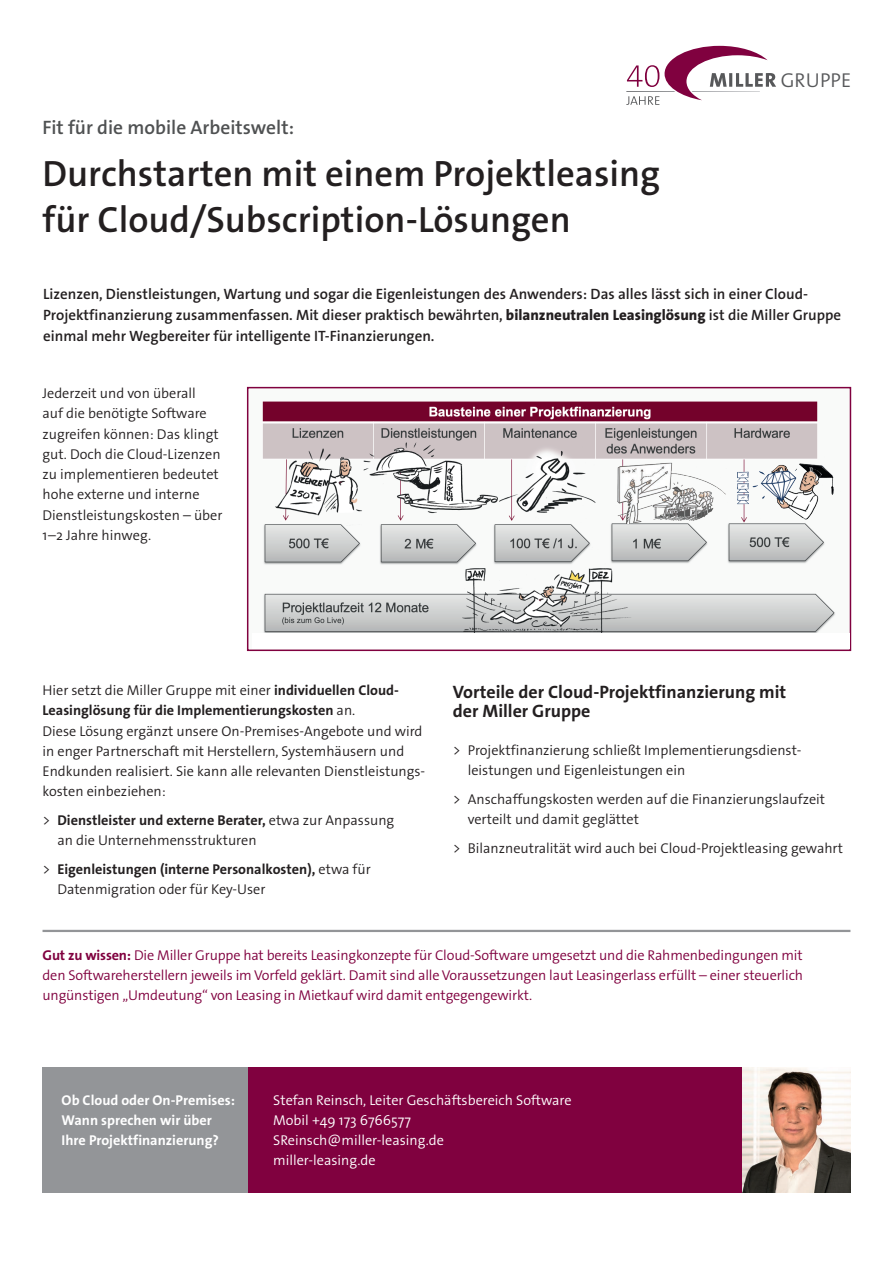
<style>
.page{position:relative;width:893px;height:1263px;background:#fff}
.page>*{position:absolute;margin:0;border:0;box-sizing:border-box;transform-origin:0 0}
.t1{font:600 36.75px/46.5px "The Sans Os F";color:#231f20}
.t2{font:300 20.1px "The Sans Os F";color:#57585a}
.t3{font:600 19.5px "The Sans Os F";color:#4f5152}
.t4{font:700 18px/19.5px "The Sans Os F";color:#231f20}
.t5{font:600 15px/21px "The Sans Os F";color:#231f20}
.t6{font:300 14.25px/20.2px "The Sans Os F";color:#231f20}
.t7{font:300 14.25px/20.2px "The Sans Os F";letter-spacing:-.01em;color:#80013f;text-align:justify}
.t8{font:300 14.25px/20.2px "The Sans Os F";color:#fff}
.t9{font:700 14.25px/20.2px "The Sans Os F";color:#231f20}
.t10{font:700 14.25px/20.2px "The Sans Os F";color:#fff}
.s1{font-weight:800}
.s2{font-weight:700}
.s3{font-weight:300}
</style>
<div class="page">
<div style="left:248px;top:1067px;width:602px;height:126px;background:#80013f"></div>
<img style="left:742px;top:1067px;width:108px;height:126px">
<div style="left:43px;top:1067px;width:205px;height:126px;background:#939598"></div>
<hr style="left:43px;top:930px;width:807px;height:2px;background:#939598">
<svg style="left:626px;top:46px;width:150px;height:59px"></svg>
<div style="left:248px;top:388px;width:602px;height:262px;background:#f9faf9"></div>
<img style="left:262px;top:401px;width:573px;height:232px">
<div style="left:247px;top:387px;width:604px;height:264px;border:2px solid #80013f"></div>
<div style="left:253px;top:633px;width:597px;height:15px;background:#fff"></div>
<img style="left:602px;top:451px;width:134px;height:73px">
<img style="left:734px;top:455px;width:101px;height:68px">
<h3 class="t3" style="left:43px;top:114px;width:253px">Fit für die mobile Arbeitswelt:</h3>
<h1 class="t1" style="left:43px;top:150px;width:619px">Durchstarten mit einem Projektleasing für Cloud/Subscription-Lösungen</h1>
<h2 class="t2" style="left:781px;top:67px;width:72px">GRUPPE</h2>
<p class="t5" style="left:43px;top:284px;width:799px">Lizenzen, Dienstleistungen, Wartung und sogar die Eigenleistungen des Anwenders: Das alles lässt sich in einer Cloud-<br>Projektfinanzierung zusammenfassen. Mit dieser praktisch bewährten, <span class="s1">bilanzneutralen Leasinglösung</span> ist die Miller Gruppe einmal mehr Wegbereiter für intelligente IT-Finanzierungen.</p>
<p class="t6" style="left:43px;top:383px;width:181px">Jederzeit und von überall<br>auf die benötigte Software zugreifen können: Das klingt gut. Doch die Cloud-Lizenzen zu implementieren bedeutet hohe externe und interne<br>Dienstleistungskosten – über<br>1–2 Jahre hinweg.</p>
<p class="t6" style="left:43px;top:680px;width:384px">Hier setzt die Miller Gruppe mit einer <span class="s2">individuellen Cloud-Leasinglösung für die Implementierungskosten</span> an.<br>Diese Lösung ergänzt unsere On-Premises-Angebote und wird in enger Partnerschaft mit Herstellern, Systemhäusern und Endkunden realisiert. Sie kann alle relevanten Dienstleistungs&shy;kosten einbeziehen:</p>
<p class="t6" style="left:57px;top:810px;width:338px;text-indent:-15px">&gt; <span class="s2">Dienstleister und externe Berater,</span> etwa zur Anpassung an die Unternehmensstrukturen</p>
<p class="t9" style="left:57px;top:859px;width:315px;text-indent:-15px"><span class="s3">&gt;</span> Eigenleistungen (interne Personalkosten), <span class="s3">etwa für<br>Datenmigration oder für Key-User</span></p>
<p class="t4" style="left:453px;top:682px;width:335px">Vorteile der Cloud-Projektfinanzierung mit der Miller Gruppe</p>
<p class="t6" style="left:468px;top:740px;width:335px;text-indent:-15px">&gt; Projektfinanzierung schließt Implementierungsdienst&shy;leistungen und Eigenleistungen ein</p>
<p class="t6" style="left:468px;top:789px;width:359px;text-indent:-15px">&gt; Anschaffungskosten werden auf die Finanzierungslaufzeit verteilt und damit geglättet</p>
<p class="t6" style="left:453px;top:838px;width:392px">&gt; Bilanzneutralität wird auch bei Cloud-Projektleasing gewahrt</p>
<p class="t7" style="left:43px;top:945px;width:762px"><span class="s2">Gut zu wissen:</span> Die Miller Gruppe hat bereits Leasingkonzepte für Cloud-Software umgesetzt und die Rahmenbedingungen mit den Softwareherstellern jeweils im Vorfeld geklärt. Damit sind alle Voraussetzungen laut Leasingerlass erfüllt – einer steuerlich ungünstigen „Umdeutung“ von Leasing in Mietkauf wird damit entgegengewirkt.</p>
<p class="t10" style="left:62px;top:1090px;width:175px">Ob Cloud oder On-Premises:<br>Wann sprechen wir über<br>Ihre Projektfinanzierung?</p>
<p class="t8" style="left:273px;top:1090px;width:300px">Stefan Reinsch, Leiter Geschäftsbereich Software<br>Mobil +49 173 6766577<br>SReinsch@miller-leasing.de<br>miller-leasing.de</p>
</div>
